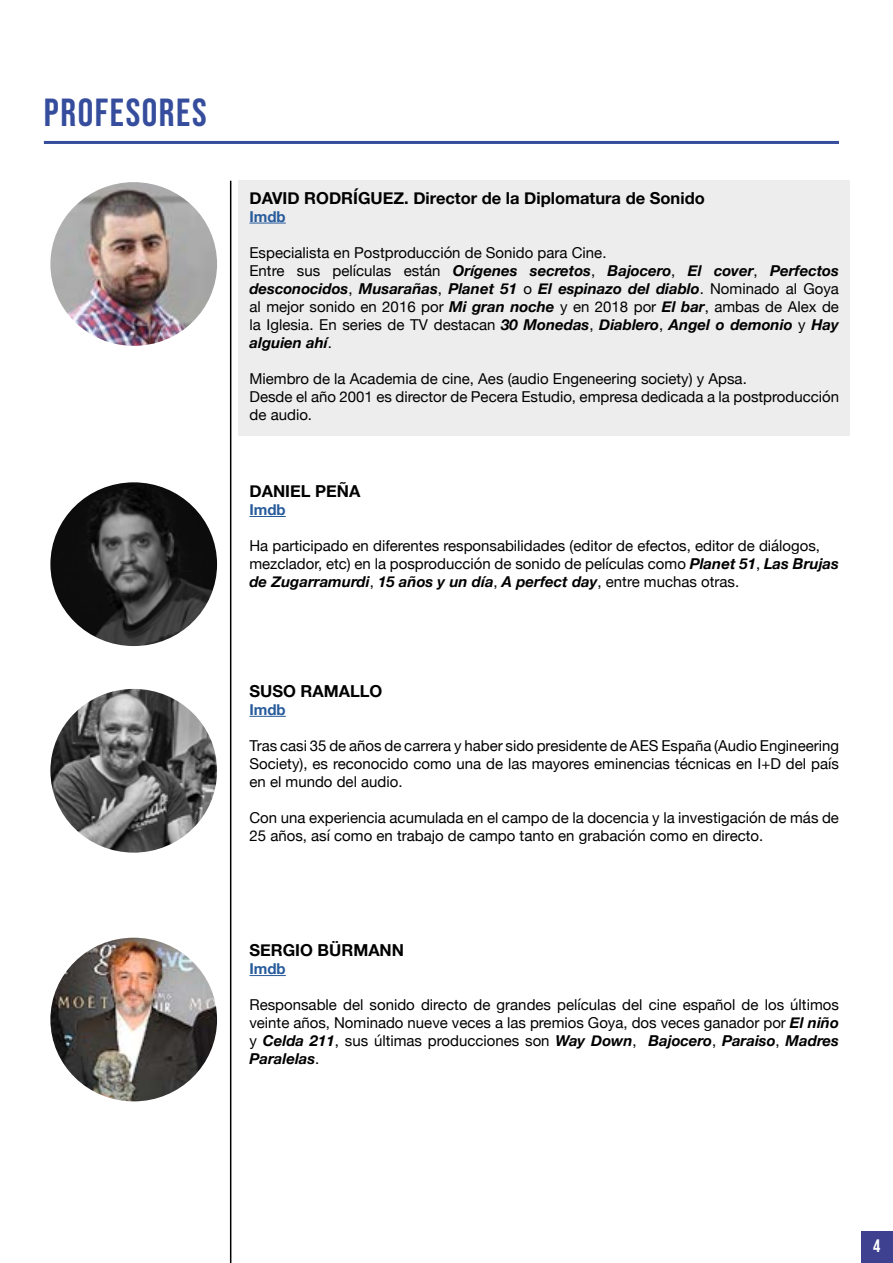
<style>
.page{position:relative;width:893px;height:1263px;background:#fff}
.page>*{position:absolute;margin:0;border:0;box-sizing:border-box;transform-origin:0 0}
.t1{font:39px "Bebas Neue";letter-spacing:.04em;color:#354d9c}
.t2{font:18px "Bebas Neue";color:#fff}
.t3{font:700 16.5px "Helvetica Neue";color:#000}
.t4{font:15px/18px "Helvetica Neue";color:#000}
.t5{font:700 15px "Helvetica Neue";color:#275b9b}
.s1{font-weight:700;font-style:italic}
</style>
<div class="page">
<div style="left:861px;top:1231px;width:32px;height:31px;background:#3d418f"></div>
<div style="left:238px;top:181px;width:612px;height:255px;background:#ededed"></div>
<hr style="left:249px;top:223px;width:37px;height:1px;background:#275b9b">
<hr style="left:249px;top:516px;width:37px;height:1px;background:#275b9b">
<hr style="left:249px;top:716px;width:37px;height:1px;background:#275b9b">
<hr style="left:249px;top:975px;width:37px;height:1px;background:#275b9b">
<hr style="left:230px;top:181px;width:1px;height:1082px;background:#000">
<hr style="left:44px;top:141px;width:795px;height:3px;background:#354d9c">
<img style="left:50px;top:182px;width:167px;height:164px">
<img style="left:50px;top:482px;width:167px;height:164px">
<img style="left:50px;top:689px;width:167px;height:164px">
<img style="left:50px;top:938px;width:167px;height:163px">
<h1 class="t1" style="left:44px;top:91px;width:164px">PROFESORES</h1>
<p class="t3" style="left:249px;top:185px;width:457px">DAVID RODRÍGUEZ. Director de la Diplomatura de Sonido</p>
<p class="t5" style="left:249px;top:204px;width:38px">Imdb</p>
<p class="t4" style="left:249px;top:244px;width:591px">Especialista en Postproducción de Sonido para Cine.<br>Entre sus películas están <span class="s1">Orígenes secretos</span>, <span class="s1">Bajocero</span>, <span class="s1">El cover</span>, <span class="s1">Perfectos desconocidos</span>, <span class="s1">Musarañas</span>, <span class="s1">Planet 51</span> o <span class="s1">El espinazo del diablo</span>. Nominado al Goya al mejor sonido en 2016 por <span class="s1">Mi gran noche</span> y en 2018 por <span class="s1">El bar</span>, ambas de Alex de la Iglesia. En series de TV destacan <span class="s1">30 Monedas</span>, <span class="s1">Diablero</span>, <span class="s1">Angel o demonio</span> y <span class="s1">Hay alguien ahí</span>.</p>
<p class="t4" style="left:249px;top:370px;width:591px">Miembro de la Academia de cine, Aes (audio Engeneering society) y Apsa.<br>Desde el año 2001 es director de Pecera Estudio, empresa dedicada a la postproducción de audio.</p>
<p class="t3" style="left:249px;top:478px;width:112px">DANIEL PEÑA</p>
<p class="t5" style="left:249px;top:498px;width:38px">Imdb</p>
<p class="t4" style="left:249px;top:537px;width:591px">Ha participado en diferentes responsabilidades (editor de efectos, editor de diálogos, mezclador, etc) en la posproducción de sonido de películas como <span class="s1">Planet 51</span>, <span class="s1">Las Brujas de Zugarramurdi</span>, <span class="s1">15 años y un día</span>, <span class="s1">A perfect day</span>, entre muchas otras.</p>
<p class="t3" style="left:249px;top:678px;width:134px">SUSO RAMALLO</p>
<p class="t5" style="left:249px;top:698px;width:38px">Imdb</p>
<p class="t4" style="left:249px;top:737px;width:591px;text-align:justify">Tras casi 35 de años de carrera y haber sido presidente de AES España (Audio Engineering Society), es reconocido como una de las mayores eminencias técnicas en I+D del país en el mundo del audio.</p>
<p class="t4" style="left:249px;top:809px;width:591px">Con una experiencia acumulada en el campo de la docencia y la investigación de más de<br>25 años, así como en trabajo de campo tanto en grabación como en directo.</p>
<p class="t3" style="left:249px;top:937px;width:156px">SERGIO BÜRMANN</p>
<p class="t5" style="left:249px;top:957px;width:38px">Imdb</p>
<p class="t4" style="left:249px;top:996px;width:591px;text-align:justify">Responsable del sonido directo de grandes películas del cine español de los últimos veinte años, Nominado nueve veces a las premios Goya, dos veces ganador por <span class="s1">El niño </span>y <span class="s1">Celda 211</span>, sus últimas producciones son <span class="s1">Way Down</span>, <span class="s1">Bajocero</span>, <span class="s1">Paraiso</span>, <span class="s1">Madres Paralelas</span>.</p>
<p class="t2" style="left:873px;top:1235px;width:9px">4</p>
</div>
